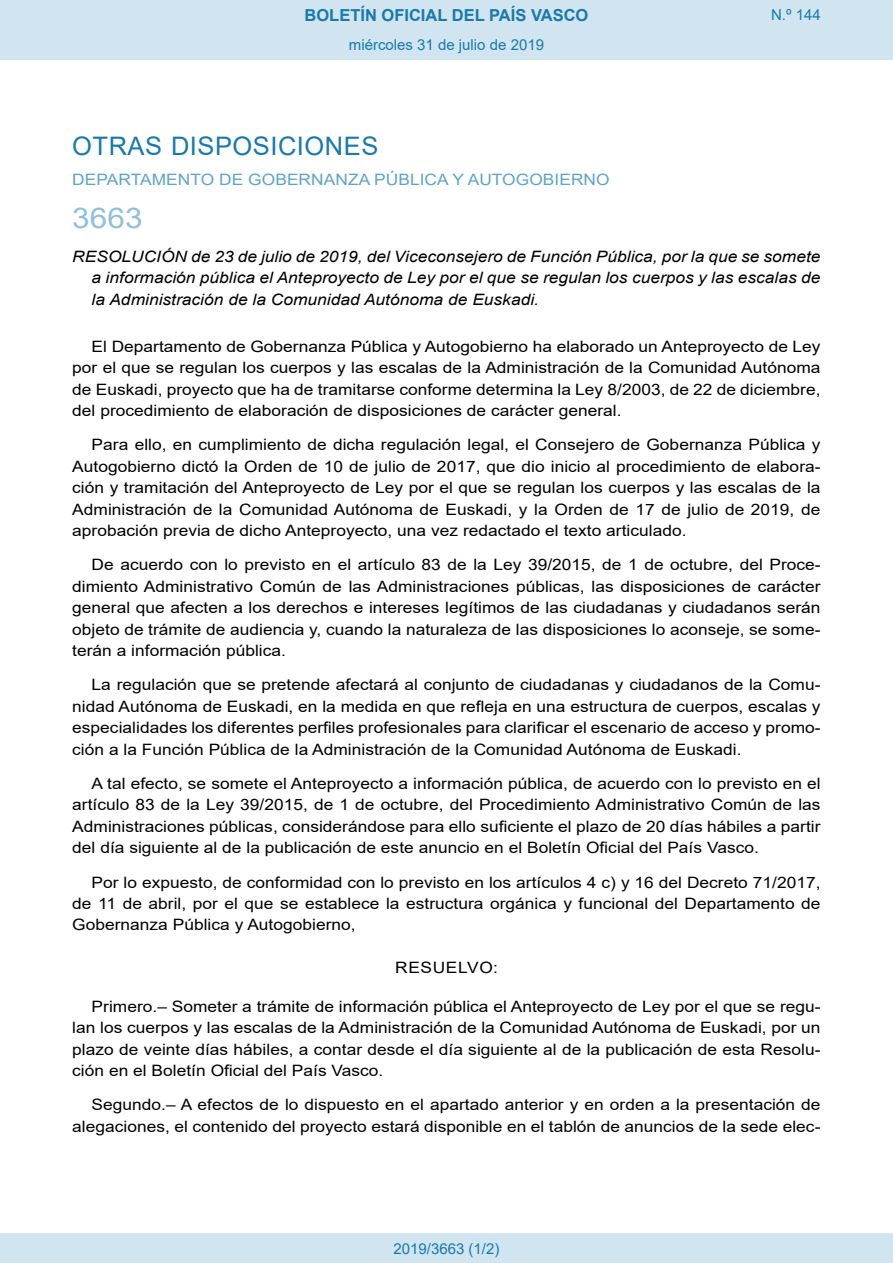
<style>
.page{position:relative;width:893px;height:1263px;background:#fff}
.page>*{position:absolute;margin:0;border:0;box-sizing:border-box;transform-origin:0 0}
.BOPVOrden{font:28.5px "Arial";color:#90c0db;scale:1.11 1}
.BOPVSeccion{font:25.5px "Arial";letter-spacing:.02em;color:#1879ad}
.t1{font:700 16.5px "Arial";color:#1879ad}
.BOPVDetalle{font:15.6px/21.5px "Arial";color:#000;text-align:justify;scale:1.11 1}
.BOPVTitulo{font:italic 15.6px/21.5px "Arial";color:#000;text-align:justify;scale:1.11 1}
.BOPVOrganismo{font:15.6px "Arial";letter-spacing:.005em;color:#5ea4ca;scale:1.11 1}
.BOPVClave{font:15.6px "Arial";letter-spacing:.035em;color:#000;scale:1.11 1}
.Paginacion_Centro{font:15px "Arial";color:#1879ad}
</style>
<div class="page">
<div style="left:0;top:0;width:893px;height:60px;background:#d0e5f0"></div>
<div style="left:0;top:1233px;width:893px;height:30px;background:#d0e5f0"></div>
<p class="t1" style="left:305px;top:3px;width:285px">BOLETÍN OFICIAL DEL PAÍS VASCO</p>
<p class="Paginacion_Centro" style="left:349px;top:35px;width:197px">miércoles 31 de julio de 2019</p>
<p class="Paginacion_Centro" style="left:771px;top:5px;width:51px">N.º 144</p>
<p class="BOPVSeccion" style="left:72px;top:128px;width:308px">OTRAS DISPOSICIONES</p>
<p class="BOPVOrganismo" style="left:72px;top:169px;width:486px">DEPARTAMENTO DE GOBERNANZA PÚBLICA Y AUTOGOBIERNO</p>
<p class="BOPVOrden" style="left:72px;top:198px;width:65px">3663</p>
<p class="BOPVTitulo" style="left:92px;top:246px;width:658px;text-indent:-19px">RESOLUCIÓN de 23 de julio de 2019, del Viceconsejero de Función Pública, por la que se somete a información pública el Anteproyecto de Ley por el que se regulan los cuerpos y las escalas de la Administración de la Comunidad Autónoma de Euskadi.</p>
<p class="BOPVDetalle" style="left:72px;top:335px;width:676px;text-indent:19px">El Departamento de Gobernanza Pública y Autogobierno ha elaborado un Anteproyecto de Ley por el que se regulan los cuerpos y las escalas de la Administración de la Comunidad Autónoma de Euskadi, proyecto que ha de tramitarse conforme determina la Ley 8/2003, de 22 de diciembre, del procedimiento de elaboración de disposiciones de carácter general.</p>
<p class="BOPVDetalle" style="left:72px;top:434px;width:676px;text-indent:19px">Para ello, en cumplimiento de dicha regulación legal, el Consejero de Gobernanza Pública y Autogobierno dictó la Orden de 10 de julio de 2017, que dio inicio al procedimiento de elabora&shy;ción y tramitación del Anteproyecto de Ley por el que se regulan los cuerpos y las escalas de la Administración de la Comunidad Autónoma de Euskadi, y la Orden de 17 de julio de 2019, de aprobación previa de dicho Anteproyecto, una vez redactado el texto articulado.</p>
<p class="BOPVDetalle" style="left:72px;top:554px;width:676px;text-indent:19px">De acuerdo con lo previsto en el artículo 83 de la Ley 39/2015, de 1 de octubre, del Proce&shy;dimiento Administrativo Común de las Administraciones públicas, las disposiciones de carácter general que afecten a los derechos e intereses legítimos de las ciudadanas y ciudadanos serán objeto de trámite de audiencia y, cuando la naturaleza de las disposiciones lo aconseje, se some&shy;terán a información pública.</p>
<p class="BOPVDetalle" style="left:72px;top:674px;width:676px;text-indent:19px">La regulación que se pretende afectará al conjunto de ciudadanas y ciudadanos de la Comu&shy;nidad Autónoma de Euskadi, en la medida en que refleja en una estructura de cuerpos, escalas y especialidades los diferentes perfiles profesionales para clarificar el escenario de acceso y promo&shy;ción a la Función Pública de la Administración de la Comunidad Autónoma de Euskadi.</p>
<p class="BOPVDetalle" style="left:72px;top:773px;width:676px;text-indent:19px">A tal efecto, se somete el Anteproyecto a información pública, de acuerdo con lo previsto en el artículo 83 de la Ley 39/2015, de 1 de octubre, del Procedimiento Administrativo Común de las Administraciones públicas, considerándose para ello suficiente el plazo de 20 días hábiles a partir del día siguiente al de la publicación de este anuncio en el Boletín Oficial del País Vasco.</p>
<p class="BOPVDetalle" style="left:72px;top:871px;width:676px;text-indent:19px">Por lo expuesto, de conformidad con lo previsto en los artículos 4 c) y 16 del Decreto 71/2017, de 11 de abril, por el que se establece la estructura orgánica y funcional del Departamento de Gobernanza Pública y Autogobierno,</p>
<p class="BOPVClave" style="left:395px;top:957px;width:94px">RESUELVO:</p>
<p class="BOPVDetalle" style="left:72px;top:995px;width:676px;text-indent:19px">Primero.– Someter a trámite de información pública el Anteproyecto de Ley por el que se regu&shy;lan los cuerpos y las escalas de la Administración de la Comunidad Autónoma de Euskadi, por un plazo de veinte días hábiles, a contar desde el día siguiente al de la publicación de esta Resolu&shy;ción en el Boletín Oficial del País Vasco.</p>
<p class="BOPVDetalle" style="left:72px;top:1094px;width:676px;text-align:right">Segundo.– A efectos de lo dispuesto en el apartado anterior y en orden a la presentación de alegaciones, el contenido del proyecto estará disponible en el tablón de anuncios de la sede elec-</p>
<p class="Paginacion_Centro" style="left:393px;top:1238px;width:107px">2019/3663 (1/2)</p>
</div>
